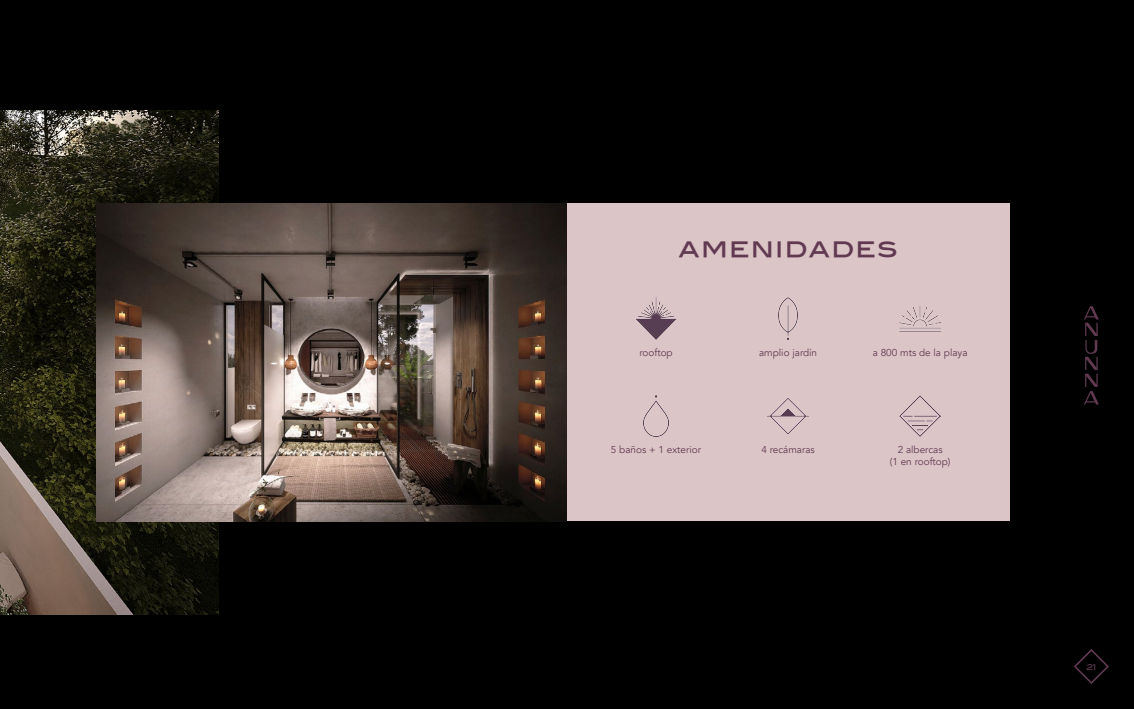
<style>
.page{position:relative;width:1134px;height:709px;background:#000}
.page>*{position:absolute;margin:0;border:0;box-sizing:border-box;transform-origin:0 0}
.t1{font:25px "Blair Md ITCTT Medium";letter-spacing:.05em;color:#613a52}
.t2{font:10px/12px "Avenir";color:#613a52;text-align:center}
.t3{font:8px "Blair Md ITCTT Medium";color:#613a52}
</style>
<div class="page">
<div style="left:567px;top:203px;width:442px;height:318px;background:#dcc5c7"></div>
<img style="left:0;top:110px;width:218px;height:504px">
<img style="left:96px;top:203px;width:471px;height:318px">
<img style="left:767px;top:398px;width:42px;height:36px">
<img style="left:643px;top:395px;width:26px;height:42px">
<img style="left:899px;top:306px;width:42px;height:26px">
<img style="left:778px;top:298px;width:20px;height:41px">
<img style="left:636px;top:298px;width:41px;height:41px">
<img style="left:899px;top:395px;width:42px;height:42px">
<svg style="left:1084px;top:306px;width:15px;height:98px"></svg>
<svg style="left:1074px;top:649px;width:35px;height:35px"></svg>
<h1 class="t1" style="left:679px;top:227px;width:220px">AMENIDADES</h1>
<p class="t2" style="left:639px;top:347px;width:35px">rooftop</p>
<p class="t2" style="left:611px;top:443px;width:92px">5 baños + 1 exterior</p>
<p class="t2" style="left:759px;top:347px;width:60px">amplio jardín</p>
<p class="t2" style="left:761px;top:443px;width:55px">4 recámaras</p>
<p class="t2" style="left:873px;top:347px;width:96px">a 800 mts de la playa</p>
<p class="t2" style="left:890px;top:443px;width:62px">2 albercas<br>(1 en rooftop)</p>
<p class="t3" style="left:1086px;top:660px;width:11px">21</p>
</div>
